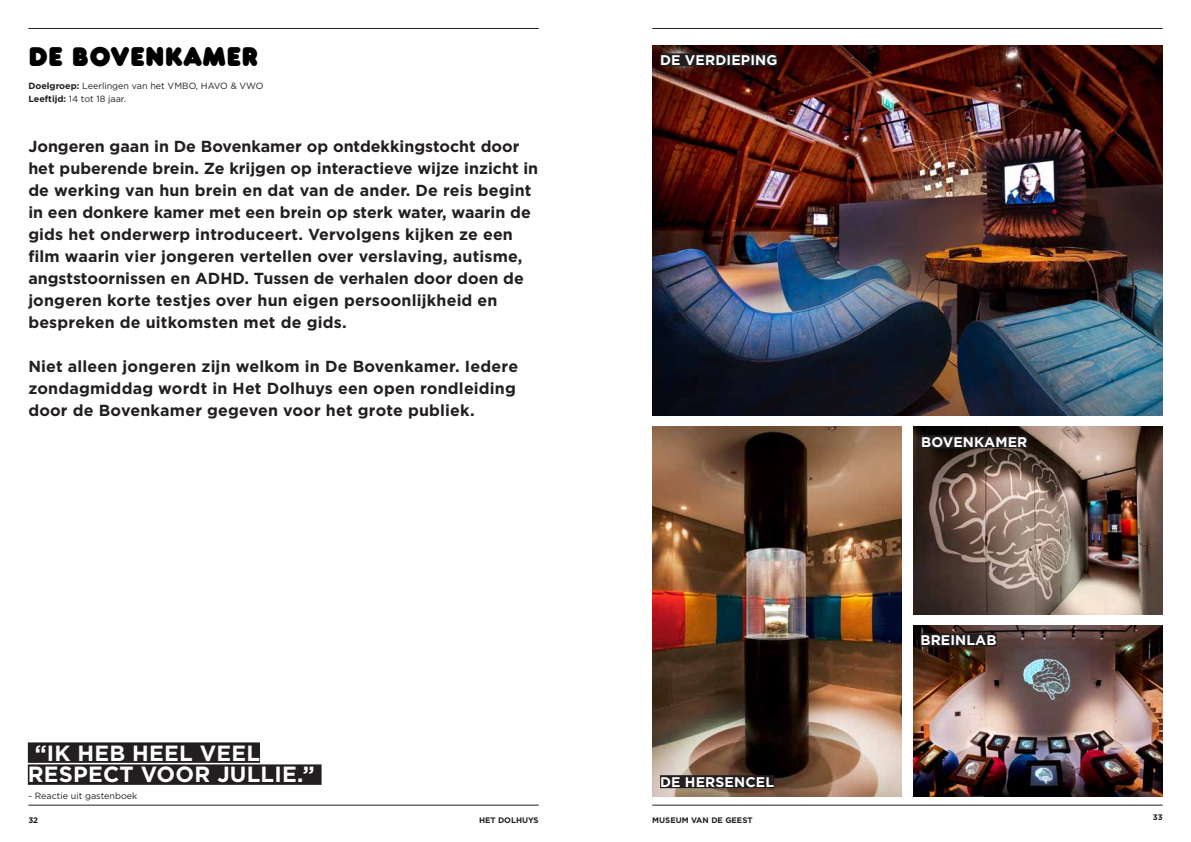
<style>
.page{position:relative;width:1191px;height:842px;background:#fff}
.page>*{position:absolute;margin:0;border:0;box-sizing:border-box;transform-origin:0 0}
.t1{font:28px "Frankfurter Plain";color:#000}
.t2{font:700 22px/22px "Gotham";letter-spacing:.01em;color:#fff}
.t3{font:700 16px/22px "Gotham";letter-spacing:.005em;color:#231f20}
.t4{font:700 14px "Gotham";letter-spacing:.01em;color:#fff}
.t5{font:9px/13px "Gotham";color:#231f20}
.t6{font:700 8px "Gotham";color:#231f20}
.s1{font-weight:700}
</style>
<div class="page">
<hr style="left:28px;top:805px;width:511px;height:1px;background:#231f20">
<hr style="left:28px;top:28px;width:511px;height:1px;background:#231f20">
<hr style="left:652px;top:805px;width:510px;height:1px;background:#231f20">
<hr style="left:652px;top:28px;width:510px;height:1px;background:#231f20">
<img style="left:652px;top:45px;width:510px;height:370px">
<img style="left:652px;top:427px;width:249px;height:370px">
<img style="left:913px;top:427px;width:249px;height:187px">
<img style="left:913px;top:626px;width:249px;height:171px">
<div style="left:660px;top:53px;width:117px;height:13px;background:#231f20"></div>
<div style="left:660px;top:775px;width:114px;height:13px;background:#231f20"></div>
<div style="left:920px;top:633px;width:76px;height:13px;background:#231f20"></div>
<div style="left:921px;top:435px;width:106px;height:13px;background:#231f20"></div>
<div style="left:28px;top:742px;width:232px;height:21px;background:#231f20"></div>
<div style="left:28px;top:764px;width:293px;height:21px;background:#231f20"></div>
<h1 class="t1" style="left:28px;top:40px;width:121px">DE BOVENKAMER</h1>
<p class="t5" style="left:28px;top:79px;width:237px"><span class="s1">Doelgroep:</span> Leerlingen van het VMBO, HAVO &amp; VWO<br><span class="s1">Leeftijd:</span> 14 tot 18 jaar.</p>
<p class="t3" style="left:28px;top:135px;width:511px">Jongeren gaan in De Bovenkamer op ontdekkingstocht door het puberende brein. Ze krijgen op interactieve wijze inzicht in de werking van hun brein en dat van de ander. De reis begint in een donkere kamer met een brein op sterk water, waarin de gids het onderwerp introduceert. Vervolgens kijken ze een film waarin vier jongeren vertellen over verslaving, autisme, angststoornissen en ADHD. Tussen de verhalen door doen de jongeren korte testjes over hun eigen persoonlijkheid en bespreken de uitkomsten met de gids.</p>
<p class="t3" style="left:28px;top:355px;width:491px">N iet alleen jongeren zijn welkom in De Bovenkamer. Iedere zondagmiddag wordt in Het Dolhuys een open rondleiding door de Bovenkamer gegeven voor het grote publiek.</p>
<p class="t4" style="left:660px;top:52px;width:119px">de verdieping</p>
<h2 class="t2" style="left:28px;top:741px;width:288px;text-indent:7px">“Ik h eb h eel veel respect voor jullie.”</h2>
<p class="t5" style="left:28px;top:789px;width:110px">- Reactie uit gastenboek</p>
<p class="t4" style="left:660px;top:774px;width:115px">de h ersencel</p>
<p class="t6" style="left:28px;top:815px;width:11px">32</p>
<p class="t6" style="left:479px;top:815px;width:61px">het dolhuys</p>
<p class="t6" style="left:652px;top:815px;width:102px">museum van de geest</p>
<p class="t4" style="left:921px;top:434px;width:108px">bovenkamer</p>
<p class="t4" style="left:920px;top:632px;width:78px">breinlab</p>
<p class="t6" style="left:1152px;top:812px;width:11px">33</p>
</div>
